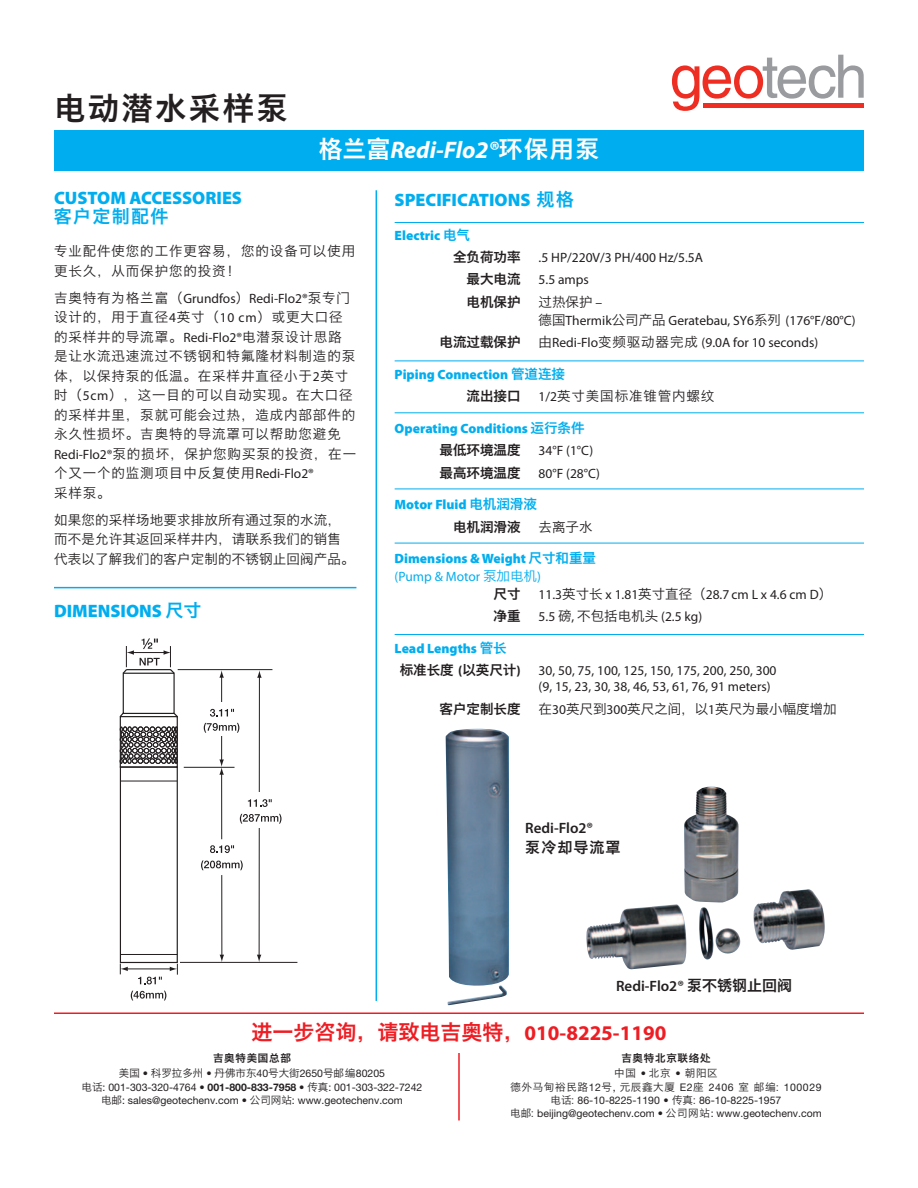
<style>
.page{position:relative;width:918px;height:1188px;background:#fff}
.page>*{position:absolute;margin:0;border:0;box-sizing:border-box;transform-origin:0 0}
.t1{font:31.5px "Hiragino Sans GB W6";letter-spacing:.07em;color:#231f20}
.t2{font:italic 700 24px "Myriad Pro";color:#fff}
.t3{font:21px "Hiragino Sans GB W6";color:#ee1d23}
.t4{font:900 18px "Myriad Pro";color:#00aeef}
.t5{font:18px "Hiragino Sans GB W6";letter-spacing:.07em;color:#00aeef}
.t6{font:600 15px "Myriad Pro";color:#231f20}
.t7{font:15px "Hiragino Sans GB W6";letter-spacing:.07em;color:#231f20}
.t8{font:13.5px/16.2px "Myriad Pro";color:#231f20}
.t9{font:13.5px/19.5px "Hiragino Sans GB W3";letter-spacing:.065em;color:#231f20}
.t10{font:900 13.5px/18px "Myriad Pro";color:#00aeef}
.t11{font:13.5px/19.5px "Hiragino Sans GB W3";letter-spacing:.015em;color:#231f20}
.t12{font:13.5px "Hiragino Sans GB W6";color:#231f20}
.t13{font:13.5px "Hiragino Sans GB W3";color:#231f20}
.t14{font:10.5px/13.4px "Helvetica Neue";color:#231f20;text-align:center}
.t15{font:10.5px/13.4px "Hiragino Sans GB W3";letter-spacing:.065em;color:#231f20;text-align:center}
.t16{font:10.5px "Hiragino Sans GB W3";color:#231f20}
.t17{font:10.5px "Hiragino Sans GB W6";letter-spacing:.07em;color:#231f20}
.s1{font-family:"Hiragino Sans GB W6";font-weight:400;font-style:normal}
.s2{font-family:"Hiragino Sans GB W3"}
.s3{font-family:"Myriad Pro"}
.s4{font-family:"Hiragino Sans GB W6";font-weight:400}
.s5{font-weight:400}
.s6{font-family:"Hiragino Sans GB W3";font-weight:400}
.s7{font-family:"Myriad Pro";font-weight:700}
.s8{font-family:"Helvetica Neue"}
.s9{font-weight:700}
</style>
<div class="page">
<svg style="left:672px;top:55px;width:192px;height:56px"></svg>
<div style="left:703px;top:103px;width:161px;height:5px;background:#ee2e22"></div>
<div style="left:54px;top:130px;width:810px;height:41px;background:#00aeef"></div>
<hr style="left:376px;top:190px;width:1px;height:811px;background:#00aeef">
<hr style="left:458px;top:1053px;width:2px;height:67px;background:#ee1d23">
<hr style="left:54px;top:1012px;width:810px;height:2px;background:#ee1d23">
<img style="left:446px;top:729px;width:63px;height:276px">
<img style="left:586px;top:787px;width:193px;height:182px">
<hr style="left:395px;top:361px;width:469px;height:1px;background:#00aeef">
<hr style="left:395px;top:222px;width:469px;height:1px;background:#00aeef">
<hr style="left:395px;top:412px;width:469px;height:1px;background:#00aeef">
<hr style="left:395px;top:489px;width:469px;height:1px;background:#00aeef">
<hr style="left:395px;top:543px;width:469px;height:1px;background:#00aeef">
<hr style="left:395px;top:634px;width:469px;height:1px;background:#00aeef">
<div style="left:524px;top:820px;width:109px;height:46px;background:#fff"></div>
<div style="left:120px;top:716px;width:58px;height:52px;border:1px solid #231f20"></div>
<hr style="left:121px;top:781px;width:56px;height:1px;background:#231f20">
<hr style="left:121px;top:954px;width:56px;height:1px;background:#231f20">
<div style="left:120px;top:766px;width:58px;height:197px;border:1px solid #231f20"></div>
<svg style="left:120px;top:727px;width:58px;height:37px"></svg>
<hr style="left:126px;top:669px;width:45px;height:1px;background:#231f20">
<svg style="left:172px;top:713px;width:6px;height:5px"></svg>
<svg style="left:120px;top:711px;width:5px;height:7px"></svg>
<div style="left:123px;top:673px;width:52px;height:41px;border:1px solid #231f20"></div>
<hr style="left:221px;top:676px;width:1px;height:85px;background:#231f20">
<svg style="left:219px;top:670px;width:5px;height:8px"></svg>
<hr style="left:184px;top:767px;width:51px;height:1px;background:#231f20">
<hr style="left:180px;top:962px;width:117px;height:1px;background:#231f20">
<hr style="left:178px;top:669px;width:94px;height:1px;background:#231f20">
<hr style="left:221px;top:773px;width:1px;height:183px;background:#231f20">
<svg style="left:220px;top:955px;width:4px;height:7px"></svg>
<svg style="left:219px;top:759px;width:5px;height:16px"></svg>
<hr style="left:259px;top:676px;width:1px;height:280px;background:#231f20">
<svg style="left:257px;top:955px;width:4px;height:7px"></svg>
<svg style="left:257px;top:670px;width:5px;height:8px"></svg>
<hr style="left:132px;top:652px;width:33px;height:1px;background:#231f20">
<svg style="left:122px;top:646px;width:12px;height:29px"></svg>
<div style="left:248px;top:792px;width:24px;height:36px;background:#fff"></div>
<div style="left:210px;top:839px;width:24px;height:36px;background:#fff"></div>
<div style="left:209px;top:702px;width:25px;height:34px;background:#fff"></div>
<hr style="left:126px;top:969px;width:45px;height:1px;background:#231f20">
<svg style="left:170px;top:964px;width:8px;height:11px"></svg>
<svg style="left:120px;top:964px;width:8px;height:10px"></svg>
<svg style="left:248px;top:799px;width:24px;height:8px"></svg>
<svg style="left:240px;top:814px;width:42px;height:10px"></svg>
<svg style="left:210px;top:845px;width:24px;height:8px"></svg>
<svg style="left:201px;top:860px;width:42px;height:10px"></svg>
<svg style="left:210px;top:709px;width:24px;height:8px"></svg>
<svg style="left:204px;top:723px;width:35px;height:10px"></svg>
<svg style="left:138px;top:977px;width:24px;height:7px"></svg>
<svg style="left:131px;top:991px;width:35px;height:9px"></svg>
<svg style="left:140px;top:638px;width:35px;height:37px"></svg>
<hr style="left:54px;top:587px;width:302px;height:1px;background:#00aeef">
<h1 class="t1" style="left:54px;top:87px;width:235px">电动潜水采样泵</h1>
<h2 class="t2" style="left:318px;top:141px;width:283px"><span class="s1">格兰富</span>Redi-Flo2®<span class="s1">环保用泵</span></h2>
<h3 class="t4" style="left:54px;top:191px;width:190px">CUSTOM ACCESSORIES</h3>
<h3 class="t5" style="left:54px;top:205px;width:116px">客户定制配件</h3>
<p class="t9" style="left:54px;top:241px;width:303px">专业配件使您的工作更容易，您的设备可以使用更长久，从而保护您的投资！</p>
<p class="t8" style="left:54px;top:291px;width:297px"><span class="s2">吉奥特有为格兰富（</span>Grundfos<span class="s2">）</span>Redi-Flo2®<span class="s2">泵专门</span></p>
<p class="t9" style="left:54px;top:307px;width:304px">设计的，用于直径<span class="s3">4</span>英寸（<span class="s3">10 cm</span>）或更大口径的采样井的导流罩。<span class="s3">Redi-Flo2®</span>电潜泵设计思路是让水流迅速流过不锈钢和特氟隆材料制造的泵体，以保持泵的低温。在采样井直径小于<span class="s3">2</span>英寸时（<span class="s3">5cm</span>），这一目的可以自动实现。在大口径的采样井里，泵就可能会过热，造成内部部件的永久性损坏。吉奥特的导流罩可以帮助您避免<br><span class="s3">Redi-Flo2®</span>泵的损坏，保护您购买泵的投资，在一个又一个的监测项目中反复使用<span class="s3">Redi-Flo2®<br></span>采样泵。</p>
<p class="t11" style="left:54px;top:510px;width:302px">如果您的采样场地要求排放所有通过泵的水流，而不是允许其返回采样井内，请联系我们的销售代表以了解我们的客户定制的不锈钢止回阀产品。</p>
<h3 class="t4" style="left:54px;top:604px;width:149px">DIMENSIONS <span class="s4">尺寸</span></h3>
<h3 class="t4" style="left:395px;top:193px;width:181px">SPECIFICATIONS <span class="s4">规格</span></h3>
<p class="t10" style="left:395px;top:227px;width:77px">Electric <span class="s4">电气</span></p>
<p class="t12" style="left:453px;top:248px;width:69px">全负荷功率</p>
<p class="t8" style="left:539px;top:250px;width:166px">.5 HP/220V/3 PH/400 Hz/5.5A</p>
<p class="t12" style="left:467px;top:271px;width:55px">最大电流</p>
<p class="t8" style="left:539px;top:273px;width:52px">5.5 amps</p>
<p class="t12" style="left:467px;top:293px;width:55px">电机保护</p>
<p class="t9" style="left:539px;top:292px;width:65px">过热保护 <span class="s3">–</span></p>
<p class="t8" style="left:539px;top:313px;width:319px"><span class="s2">德国</span>Thermik<span class="s2">公司产品</span> Geratebau, SY6<span class="s2">系列</span> (176°F/80°C)</p>
<p class="t12" style="left:440px;top:333px;width:82px">电流过载保护</p>
<p class="t8" style="left:539px;top:336px;width:281px"><span class="s2">由</span>Redi-Flo<span class="s2">变频驱动器完成</span> (9.0A for 10 seconds)</p>
<p class="t10" style="left:395px;top:366px;width:172px">Piping Connection <span class="s4">管道连接</span></p>
<p class="t12" style="left:467px;top:387px;width:55px">流出接口</p>
<p class="t9" style="left:539px;top:386px;width:177px"><span class="s3">1/2</span>英寸美国标准锥管内螺纹</p>
<p class="t10" style="left:395px;top:420px;width:191px">Operating Conditions <span class="s4">运行条件</span></p>
<p class="t12" style="left:440px;top:441px;width:82px">最低环境温度</p>
<p class="t8" style="left:539px;top:444px;width:56px">34°F (1°C)</p>
<p class="t12" style="left:440px;top:464px;width:82px">最高环境温度</p>
<p class="t8" style="left:539px;top:466px;width:63px">80°F (28°C)</p>
<p class="t10" style="left:395px;top:497px;width:144px">Motor Fluid <span class="s4">电机润滑液</span></p>
<p class="t12" style="left:453px;top:518px;width:69px">电机润滑液</p>
<p class="t9" style="left:539px;top:516px;width:55px">去离子水</p>
<p class="t10" style="left:395px;top:551px;width:203px">Dimensions &amp; Weight <span class="s4">尺寸和重量</span><span class="s5">(Pump &amp; Motor</span> <span class="s6">泵加电机</span><span class="s5">)</span></p>
<p class="t12" style="left:494px;top:585px;width:28px">尺寸</p>
<p class="t8" style="left:539px;top:587px;width:295px">11.3<span class="s2">英寸长</span> x 1.81<span class="s2">英寸直径（</span>28.7 cm L x 4.6 cm D<span class="s2">）</span></p>
<p class="t12" style="left:494px;top:607px;width:28px">净重</p>
<p class="t8" style="left:539px;top:610px;width:165px">5.5 <span class="s2">磅</span>, <span class="s2">不包括电机头</span> (2.5 kg)</p>
<p class="t10" style="left:395px;top:640px;width:114px">Lead Lengths <span class="s4">管长</span></p>
<p class="t12" style="left:400px;top:661px;width:122px">标准长度 <span class="s7">(</span>以英尺计<span class="s7">)</span></p>
<p class="t8" style="left:539px;top:664px;width:239px">30, 50, 75, 100, 125, 150, 175, 200, 250, 300 (9, 15, 23, 30, 38, 46, 53, 61, 76, 91 meters)</p>
<p class="t12" style="left:440px;top:700px;width:82px">客户定制长度</p>
<p class="t13" style="left:539px;top:700px;width:300px">在<span class="s3">30</span>英尺到<span class="s3">300</span>英尺之间，以<span class="s3">1</span>英尺为最小幅度增加</p>
<p class="t6" style="left:525px;top:823px;width:69px">Redi-Flo2®</p>
<p class="t7" style="left:525px;top:838px;width:97px">泵冷却导流罩</p>
<p class="t6" style="left:616px;top:980px;width:178px">Redi-Flo2® <span class="s4">泵不锈钢止回阀</span></p>
<h3 class="t3" style="left:252px;top:1018px;width:416px">进一步咨询，请致电吉奥特，<span class="s7">010-8225-1190</span></h3>
<p class="t17" style="left:213px;top:1051px;width:79px">吉奥特美国总部</p>
<p class="t16" style="left:119px;top:1067px;width:268px">美国 <span class="s8">•</span> 科罗拉多州 <span class="s8">•</span> 丹佛市东<span class="s8">40</span>号大街<span class="s8">2650</span>号邮编<span class="s8">80205</span></p>
<p class="t14" style="left:82px;top:1081px;width:342px"><span class="s2">电话</span>: 001-303-320-4764 • <span class="s9">001-800-833-7958</span> • <span class="s2">传真</span>: 001-303-322-7242<span class="s2">电邮</span>: sales@geotechenv.com • <span class="s2">公司网站</span>: www.geotechenv.com</p>
<p class="t17" style="left:621px;top:1051px;width:91px">吉奥特北京联络处</p>
<p class="t15" style="left:510px;top:1066px;width:313px">中国 <span class="s8">•</span>北京 <span class="s8">•</span> 朝阳区<br>德外马甸裕民路<span class="s8">12</span>号<span class="s8">,</span> 元辰鑫大厦 <span class="s8">E2</span>座 <span class="s8">2406</span> 室邮编: <span class="s8">100029</span></p>
<p class="t14" style="left:510px;top:1095px;width:313px"><span class="s2">电话:</span> 86-10-8225-1190 • <span class="s2">传真:</span> 86-10-8225-1957<br><span class="s2">电邮:</span> beijing@geotechenv.com • <span class="s2">公司网站</span>: www.geotechenv.com</p>
</div>
